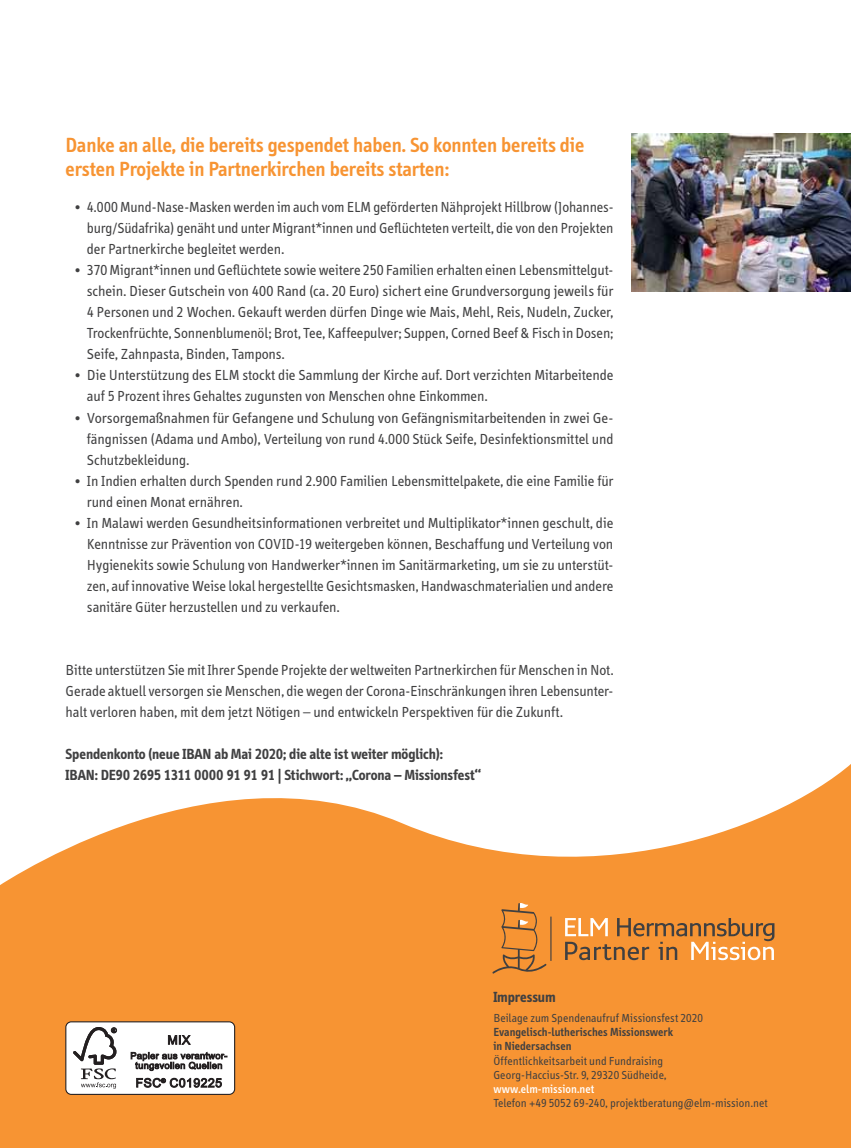
<style>
.page{position:relative;width:851px;height:1148px;background:#fff}
.page>*{position:absolute;margin:0;border:0;box-sizing:border-box;transform-origin:0 0}
.t1{font:600 21px/24px "Info";color:#f79433}
.t2{font:15px/21px "Info";color:#404041;text-align:justify}
.t3{font:700 15px/21px "Info";color:#404041}
.t4{font:12px/14.2px "Info";letter-spacing:.01em;color:#404041}
.t5{font:600 12px/14.2px "Info";letter-spacing:.01em;color:#404041}
.t6{font:500 12px "Info";letter-spacing:.01em;color:#fff}
</style>
<div class="page">
<svg style="left:0;top:765px;width:850px;height:382px;fill:#f79433"></svg>
<div style="left:66px;top:1021px;width:168px;height:73px;background:#fff;border-radius:5px"></div>
<div style="left:65px;top:1021px;width:170px;height:73px;border:1px solid #231f20;border-radius:5px"></div>
<svg style="left:73px;top:1027px;width:44px;height:61px"></svg>
<svg style="left:168px;top:1035px;width:23px;height:10px"></svg>
<svg style="left:131px;top:1051px;width:96px;height:19px"></svg>
<svg style="left:136px;top:1077px;width:86px;height:10px"></svg>
<svg style="left:492px;top:902px;width:282px;height:73px"></svg>
<img style="left:631px;top:134px;width:219px;height:158px">
<h1 class="t1" style="left:66px;top:135px;width:520px">Danke an alle, die bereits gespendet haben. So konnten bereits die ersten Projekte in Partnerkirchen bereits starten:</h1>
<p class="t2" style="left:87px;top:198px;width:528px;text-indent:-13px">• 4.000 Mund-Nase-Masken werden im auch vom ELM geförderten Nähprojekt Hillbrow (Johannes&shy;burg/Südafrika) genäht und unter Migrant*innen und Geflüchteten verteilt, die von den Projekten der Partnerkirche begleitet werden.</p>
<p class="t2" style="left:87px;top:261px;width:528px;text-indent:-13px">• 370 Migrant*innen und Geflüchtete sowie weitere 250 Familien erhalten einen Lebensmittelgut&shy;schein. Dieser Gutschein von 400 Rand (ca. 20 Euro) sichert eine Grundversorgung jeweils für 4 Personen und 2 Wochen. Gekauft werden dürfen Dinge wie Mais, Mehl, Reis, Nudeln, Zucker, Trockenfrüchte, Sonnenblumenöl; Brot, Tee, Kaffeepulver; Suppen, Corned Beef &amp; Fisch in Dosen; Seife, Zahnpasta, Binden, Tampons.</p>
<p class="t2" style="left:87px;top:366px;width:527px;text-indent:-13px">• Die Unterstützung des ELM stockt die Sammlung der Kirche auf. Dort verzichten Mitarbeitende auf 5 Prozent ihres Gehaltes zugunsten von Menschen ohne Einkommen.</p>
<p class="t2" style="left:87px;top:408px;width:527px;text-indent:-13px">• Vorsorgemaßnahmen für Gefangene und Schulung von Gefängnismitarbeitenden in zwei Ge&shy;fängnissen (Adama und Ambo), Verteilung von rund 4.000 Stück Seife, Desinfektionsmittel und Schutzbekleidung.</p>
<p class="t2" style="left:87px;top:471px;width:528px;text-indent:-13px">• In Indien erhalten durch Spenden rund 2.900 Familien Lebensmittelpakete, die eine Familie für rund einen Monat ernähren.</p>
<p class="t2" style="left:87px;top:513px;width:528px;text-indent:-13px">• In Malawi werden Gesundheitsinformationen verbreitet und Multiplikator*innen geschult, die Kenntnisse zur Prävention von COVID-19 weitergeben können, Beschaffung und Verteilung von Hygienekits sowie Schulung von Handwerker*innen im Sanitärmarketing, um sie zu unterstüt&shy;zen, auf innovative Weise lokal hergestellte Gesichtsmasken, Handwaschmaterialien und andere sanitäre Güter herzustellen und zu verkaufen.</p>
<p class="t2" style="left:66px;top:660px;width:549px">Bitte unterstützen Sie mit Ihrer Spende Projekte der weltweiten Partnerkirchen für Menschen in Not.<br>Gerade aktuell versorgen sie Menschen, die wegen der Corona-Einschränkungen ihren Lebensunter&shy;halt verloren haben, mit dem jetzt Nötigen – und entwickeln Perspektiven für die Zukunft.</p>
<p class="t3" style="left:66px;top:744px;width:416px">Spendenkonto (neue IBAN ab Mai 2020; die alte ist weiter möglich):<br>IBAN: DE90 2695 1311 0000 91 91 91 | Stichwort: „Corona – Missionsfest“</p>
<p class="t3" style="left:493px;top:986px;width:64px">Impressum</p>
<p class="t4" style="left:493px;top:1011px;width:211px">Beilage zum Spendenaufruf Missionsfest 2020</p>
<p class="t5" style="left:493px;top:1025px;width:181px">Evangelisch-lutherisches Missionswerk in Niedersachsen</p>
<p class="t4" style="left:493px;top:1053px;width:174px">Öffentlichkeitsarbeit und Fundraising<br>Georg-Haccius-Str. 9, 29320 Südheide,</p>
<p class="t6" style="left:493px;top:1084px;width:102px">www.elm-mission.net</p>
<p class="t4" style="left:493px;top:1096px;width:276px">Telefon +49 5052 69-240, projektberatung@elm-mission.net</p>
</div>
